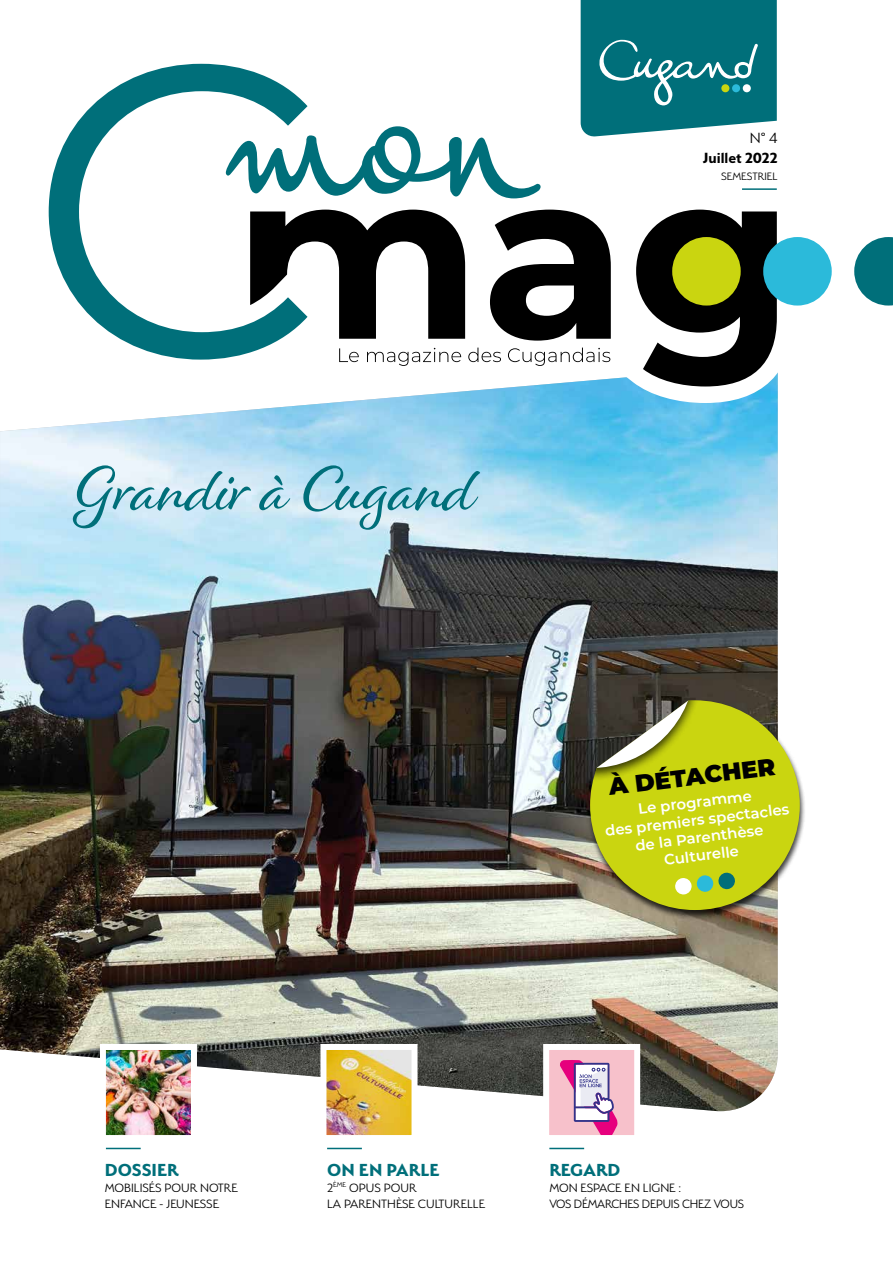
<style>
.page{position:relative;width:893px;height:1263px;background:#fff}
.page>*{position:absolute;margin:0;border:0;box-sizing:border-box;transform-origin:0 0}
.t1{font:900 24px "Montserrat";color:#000}
.t2{font:700 19.5px "Serenity";color:#006f7a}
.t3{font:700 16.5px "Serenity";color:#000}
.t4{font:300 16.5px "Serenity";color:#000}
.t5{font:600 14.85px/17.9px "Montserrat";color:#fff;text-align:center}
.t6{font:300 13.5px/16.2px "Serenity";color:#000}
.t7{font:300 12px "Serenity";color:#000}
</style>
<div class="page">
<img style="left:0;top:411px;width:778px;height:700px">
<hr style="left:106px;top:1148px;width:35px;height:1px;background:#006f7a">
<hr style="left:327px;top:1148px;width:35px;height:1px;background:#006f7a">
<hr style="left:549px;top:1148px;width:35px;height:1px;background:#006f7a">
<svg style="left:49px;top:64px;width:177px;height:296px"></svg>
<div style="left:763px;top:237px;width:69px;height:69px;background:#2bbada;border-radius:50%"></div>
<svg style="left:854px;top:237px;width:39px;height:69px"></svg>
<svg style="left:226px;top:0;width:576px;height:411px"></svg>
<svg style="left:540px;top:1041px;width:103px;height:94px"></svg>
<img style="left:317px;top:1041px;width:103px;height:94px">
<img style="left:97px;top:1041px;width:103px;height:94px">
<div style="left:586px;top:700px;width:220px;height:219px;background:#000;opacity:.75"></div>
<svg style="left:590px;top:700px;width:210px;height:210px;background:#b6be32"></svg>
<svg style="left:73px;top:465px;width:407px;height:65px;background:#aad3e2"></svg>
<p class="t4" style="left:750px;top:129px;width:29px">N° 4</p>
<p class="t3" style="left:703px;top:149px;width:76px">Juillet 2022</p>
<p class="t7" style="left:721px;top:170px;width:58px">SEMESTRIEL</p>
<h1 class="t1" style="left:606px;top:769px;width:169px;rotate:-7deg">À DÉTACHER</h1>
<p class="t5" style="left:602px;top:804px;width:187px;rotate:-7deg">Le programme<br>des premiers spectacles de la Parenthèse<br>Culturelle</p>
<h2 class="t2" style="left:105px;top:1158px;width:75px">DOSSIER</h2>
<p class="t6" style="left:105px;top:1179px;width:134px">MOBILISÉS POUR NOTRE<br>ENFANCE - JEUNESSE</p>
<h2 class="t2" style="left:327px;top:1158px;width:114px">ON EN PARLE</h2>
<p class="t6" style="left:327px;top:1179px;width:159px">2<sup>ÈME</sup> OPUS POUR<br>LA PARENTHÈSE CULTURELLE</p>
<h2 class="t2" style="left:549px;top:1158px;width:73px">REGARD</h2>
<p class="t6" style="left:549px;top:1179px;width:196px">MON ESPACE EN LIGNE :<br>VOS DÉMARCHES DEPUIS CHEZ VOUS</p>
</div>
